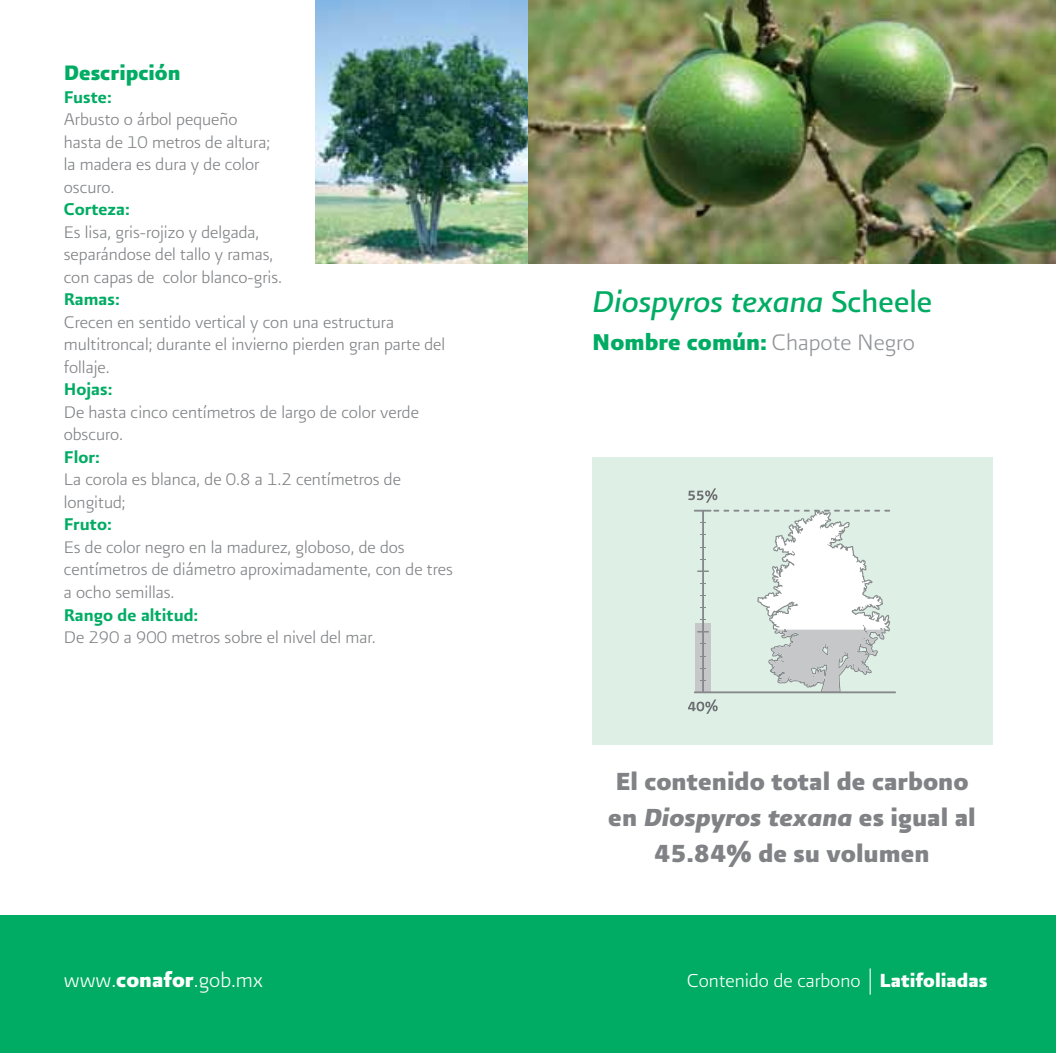
<style>
.page{position:relative;width:1056px;height:1053px;background:#fff}
.page>*{position:absolute;margin:0;border:0;box-sizing:border-box;transform-origin:0 0}
.t1{font:italic 36px "Presidencia Base";color:#00ac63}
.t2{font:29.25px/36px "Presidencia Fuerte";color:#808285;text-align:center}
.t3{font:27px "Presidencia Fuerte";color:#00ac63}
.t4{font:24.75px "Presidencia Fina";color:#fff}
.t5{font:24.75px "Presidencia Fuerte";color:#00ac63}
.t6{font:22.5px "Presidencia Fina";color:#fff}
.t7{font:20.25px/22.5px "Presidencia Fina";color:#808285}
.t8{font:20.25px "Presidencia Firme";color:#00ac63}
.s1{font-style:normal}
.s2{font-family:"Presidencia Fina";color:#939598}
.s3{font-style:italic}
.s4{font-family:"Presidencia Fuerte"}
</style>
<div class="page">
<div style="left:0;top:914px;width:528px;height:138px;background:#00ac63"></div>
<div style="left:528px;top:914px;width:527px;height:138px;background:#00ac63"></div>
<svg style="left:869px;top:968px;width:1px;height:26px"></svg>
<div style="left:591px;top:457px;width:400px;height:287px;background:#def0e5"></div>
<img style="left:315px;top:0;width:740px;height:264px">
<svg style="left:688px;top:488px;width:29px;height:14px"></svg>
<svg style="left:688px;top:699px;width:29px;height:14px"></svg>
<svg style="left:693px;top:509px;width:202px;height:184px"></svg>
<p class="t5" style="left:64px;top:59px;width:118px">Descripción</p>
<p class="t8" style="left:64px;top:85px;width:49px">Fuste:</p>
<p class="t7" style="left:64px;top:108px;width:208px">Arbusto o árbol pequeño hasta de 10 metros de altura; la madera es dura y de color oscuro.</p>
<p class="t8" style="left:64px;top:198px;width:67px">Corteza:</p>
<p class="t7" style="left:64px;top:220px;width:220px">Es lisa, gris-rojizo y delgada, separándose del tallo y ramas, con capas de color blanco-gris.</p>
<p class="t8" style="left:64px;top:288px;width:57px">Ramas:</p>
<p class="t7" style="left:64px;top:310px;width:383px">Crecen en sentido vertical y con una estructura multitroncal; durante el invierno pierden gran parte del follaje.</p>
<p class="t8" style="left:64px;top:378px;width:50px">Hojas:</p>
<p class="t7" style="left:64px;top:400px;width:356px">De hasta cinco centímetros de largo de color verde obscuro.</p>
<p class="t8" style="left:64px;top:445px;width:37px">Flor:</p>
<p class="t7" style="left:64px;top:468px;width:338px">La corola es blanca, de 0.8 a 1.2 centímetros de longitud;</p>
<p class="t8" style="left:64px;top:513px;width:50px">Fruto:</p>
<p class="t7" style="left:64px;top:535px;width:390px">Es de color negro en la madurez, globoso, de dos centímetros de diámetro aproximadamente, con de tres a ocho semillas.</p>
<p class="t8" style="left:64px;top:603px;width:136px">Rango de altitud:</p>
<p class="t7" style="left:64px;top:625px;width:313px">De 290 a 900 metros sobre el nivel del mar.</p>
<h1 class="t1" style="left:592px;top:281px;width:341px">Diospyros texana <span class="s1">Scheele</span></h1>
<h3 class="t3" style="left:592px;top:327px;width:324px">Nombre común: <span class="s2">Chapote Negro</span></h3>
<h2 class="t2" style="left:608px;top:762px;width:369px">El contenido total de carbono en <span class="s3">Diospyros texana</span> es igual al<br>45.84% de su volumen</h2>
<p class="t4" style="left:64px;top:966px;width:201px">www.<span class="s4">conafor</span>.gob.mx</p>
<p class="t6" style="left:686px;top:968px;width:302px">Contenido de carbono <span class="s4">Latifoliadas</span></p>
</div>
